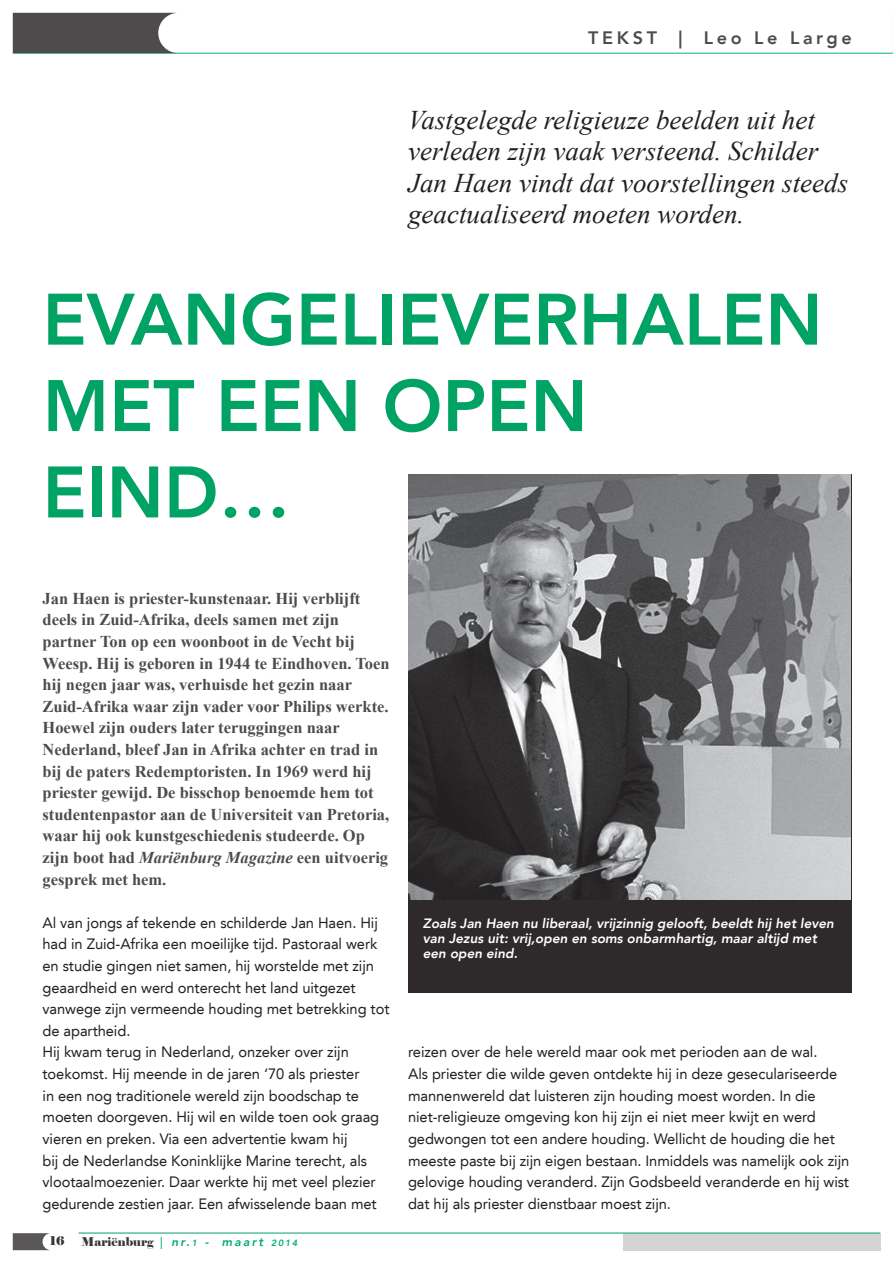
<style>
.page{position:relative;width:893px;height:1263px;background:#fff}
.page>*{position:absolute;margin:0;border:0;box-sizing:border-box;transform-origin:0 0}
.t1{font:800 72px/86.4px "Avenir LT";color:#00a364}
.t2{font:italic 27px/31.5px "Times New Roman";color:#241f1f}
.t3{font:800 18px "Avenir LT";color:#4e4b4c}
.t4{font:700 16.5px/21.6px "Times New Roman";color:#4e4b4c}
.t5{font:15px/21.6px "Avenir LT";letter-spacing:-.005em;color:#241f1f}
.t6{font:italic 800 13.5px/15px "Avenir LT";color:#fff}
.t7{font:12px "Elephant";color:#393535}
.s1{font-style:italic}
.s2{color:#00ac71}
.s3{font-family:"Avenir LT";font-weight:800;font-style:italic;color:#00ac71}
.s4{font-family:"Avenir LT";font-weight:800;font-style:italic;font-size:9px;color:#00ac71}
</style>
<div class="page">
<div style="left:623px;top:1233px;width:257px;height:17px;background:#d5d4d5"></div>
<svg style="left:13px;top:1233px;width:37px;height:17px"></svg>
<hr style="left:79px;top:1233px;width:801px;height:1px;background:#00a364">
<hr style="left:13px;top:53px;width:880px;height:1px;background:#07b37d">
<div style="left:408px;top:474px;width:444px;height:519px;background:#2e292a"></div>
<img style="left:408px;top:474px;width:442px;height:425px">
<svg style="left:13px;top:13px;width:165px;height:40px;background:#5e5b5c"></svg>
<p class="t3" style="left:588px;top:28px;width:15px">TEKST</p>
<p class="t3" style="left:678px;top:28px;width:175px">| Leo Le Large</p>
<h2 class="t2" style="left:408px;top:103px;width:442px">Vastgelegde religieuze beelden uit het verleden zijn vaak versteend. Schilder Jan Haen vindt dat voorstellingen steeds geactualiseerd moeten worden.</h2>
<h1 class="t1" style="left:43px;top:277px;width:219px">EVANGELIEVERHALEN<br>MET EEN</h1>
<h1 class="t1" style="left:382px;top:363px;width:51px">OPEN</h1>
<h1 class="t1" style="left:43px;top:449px;width:43px">EIND</h1>
<h1 class="t1" style="left:219px;top:449px;width:73px">…</h1>
<p class="t4" style="left:43px;top:587px;width:349px">Jan Haen is priester-kunstenaar. Hij verblijft deels in Zuid-Afrika, deels samen met zijn partner Ton op een woonboot in de Vecht bij Weesp. Hij is geboren in 1944 te Eindhoven. Toen hij negen jaar was, verhuisde het gezin naar Zuid-Afrika waar zijn vader voor Philips werkte.<br>Hoewel zijn ouders later teruggingen naar Nederland, bleef Jan in Afrika achter en trad in bij de paters Redemptoristen. In 1969 werd hij priester gewijd. De bisschop benoemde hem tot studentenpastor aan de Universiteit van Pretoria, waar hij ook kunstgeschiedenis studeerde. Op zijn boot had <span class="s1">Mariënburg Magazine</span> een uitvoerig gesprek met hem.</p>
<p class="t5" style="left:43px;top:912px;width:348px">Al van jongs af tekende en schilderde Jan Haen. H ij had in Zuid-Afrika een moeilijke tijd. Pastoraal werk en studie gingen niet samen, hij worstelde met zijn geaardheid en werd onterecht het land uitgezet vanwege zijn vermeende houding met betrekking tot de apartheid.<br>H ij kwam terug in Nederland, onzeker over zijn toekomst. H ij meende in de jaren ‘70 als priester<br>in een nog traditionele wereld zijn boodschap te moeten doorgeven. H ij wil en wilde toen ook graag vieren en preken. Via een advertentie kwam hij<br>bij de Nederlandse Koninklijke Marine terecht, als vlootaalmoezenier. Daar werkte hij met veel plezier gedurende zestien jaar. Een afwisselende baan met</p>
<p class="t6" style="left:423px;top:916px;width:413px">Zoals Jan Haen nu liberaal, vrijzinnig gelooft, beeldt hij het leven van Jezus uit: vrij,open en soms onbarmhartig, maar altijd met een open eind.</p>
<p class="t5" style="left:408px;top:1042px;width:443px">reizen over de hele wereld maar ook met perioden aan de wal.<br>Als priester die wilde geven ontdekte hij in deze geseculariseerde mannenwereld dat luisteren zijn houding moest worden. I n die niet-religieuze omgeving kon hij zijn ei niet meer kwijt en werd gedwongen tot een andere houding. Wellicht de houding die het meeste paste bij zijn eigen bestaan. I nmiddels was namelijk ook zijn gelovige houding veranderd. Zijn Godsbeeld veranderde en hij wist dat hij als priester dienstbaar moest zijn.</p>
<p class="t7" style="left:50px;top:1233px;width:16px">16</p>
<p class="t7" style="left:82px;top:1234px;width:217px">Mariënburg <span class="s2">|</span> <span class="s3">nr.</span> <span class="s4">1</span> <span class="s3">- maart</span> <span class="s4">2014</span></p>
</div>
